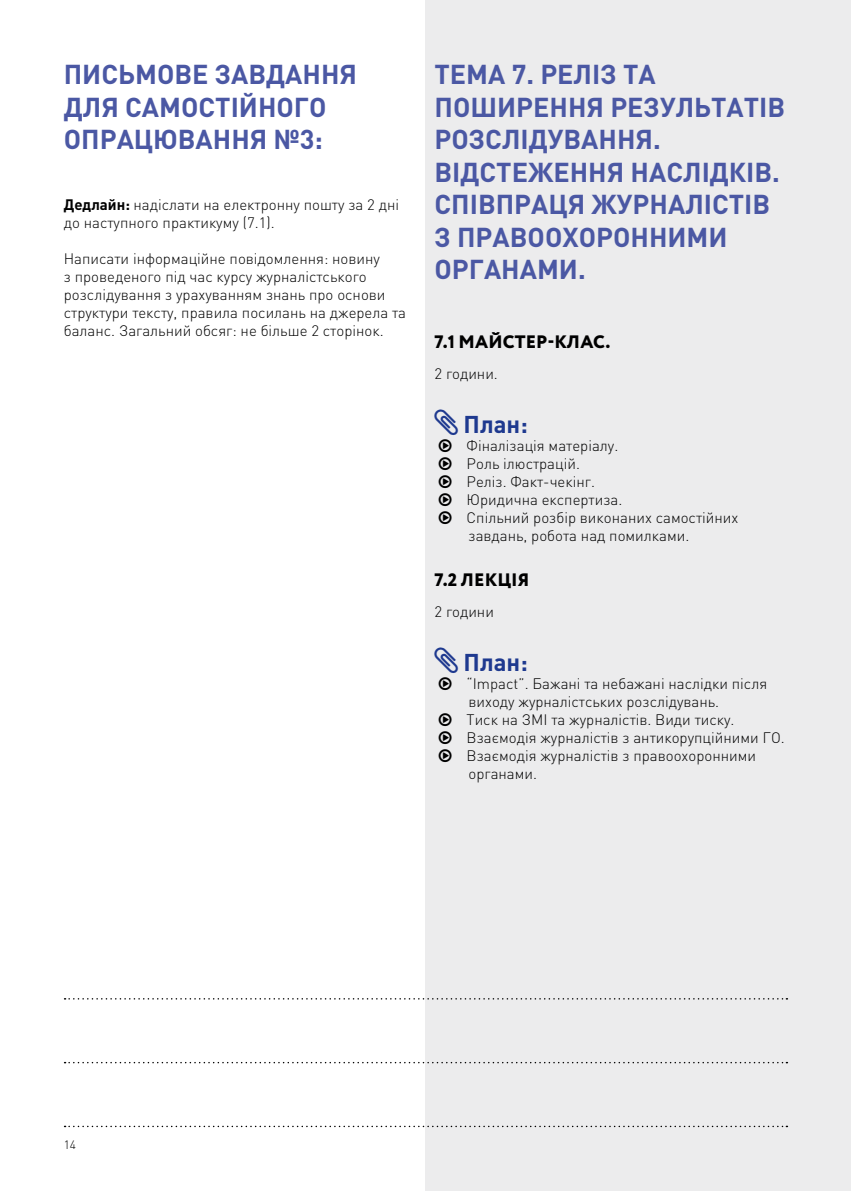
<style>
.page{position:relative;width:851px;height:1191px;background:#fff}
.page>*{position:absolute;margin:0;border:0;box-sizing:border-box;transform-origin:0 0}
.t1{font:700 27px/32.4px "DIN Pro";color:#4b58a4}
.t2{font:700 24px "DIN Pro";color:#1e398f}
.t3{font:800 18px "Circe";letter-spacing:.01em;color:#000}
.t4{font:300 15px/18px "DIN Pro";color:#000}
.t5{font:300 12px "DIN Pro";color:#000}
.s1{font-weight:700}
</style>
<div class="page">
<div style="left:425px;top:0;width:425px;height:1191px;background:#ececed"></div>
<svg style="left:65px;top:1061px;width:722px;height:2px"></svg>
<svg style="left:65px;top:998px;width:722px;height:1px"></svg>
<svg style="left:65px;top:1125px;width:722px;height:2px"></svg>
<h1 class="t1" style="left:64px;top:57px;width:295px">Письмове завдання для самостійного<br>оп рацювання №3:</h1>
<p class="t4" style="left:64px;top:195px;width:337px"><span class="s1">Дедлайн:</span> надіслати на електронну пошту за 2 дні до наступного практикуму (7.1).</p>
<p class="t4" style="left:64px;top:249px;width:344px">Написати інформаційне повідомлення: новину<br>з проведеного під час курсу журналістського розслідування з урахуванням знань про основи структури тексту, правила посилань на джерела та баланс. Загальний обсяг: не більше 2 сторінок.</p>
<h1 class="t1" style="left:434px;top:57px;width:352px;text-indent:54px">а 7. Реліз та поширення результатів розслідування.<br>Відстеження наслідків.<br>Сп івп раця журналістів з правоохоронними органами.</h1>
<h1 class="t1" style="left:434px;top:57px;width:18px">Тем</h1>
<p class="t3" style="left:434px;top:330px;width:177px">7.1 Майстер-клас.</p>
<p class="t4" style="left:434px;top:364px;width:65px">2 години.</p>
<h2 class="t2" style="left:463px;top:408px;width:66px">План:</h2>
<p class="t4" style="left:466px;top:436px;width:273px">Фіналізація матеріалу.<br>Роль ілюстрацій.<br>Реліз. Факт-чекінг.<br>Юридична експертиза.<br>Спільний розбір виконаних самостійних завдань, робота над помилками.</p>
<p class="t3" style="left:434px;top:568px;width:96px">7.2 Лекція</p>
<p class="t4" style="left:434px;top:602px;width:61px">2 години</p>
<h2 class="t2" style="left:463px;top:646px;width:66px">План:</h2>
<p class="t4" style="left:466px;top:674px;width:319px">“Impact”. Бажані та небажані наслідки після виходу журналістських розслідувань.<br>Тиск на ЗМІ та журналістів. Види тиску.<br>Взаємодія журналістів з антикорупційними ГО.<br>Взаємодія журналістів з правоохоронними органами.</p>
<p class="t5" style="left:64px;top:1136px;width:14px">14</p>
</div>
